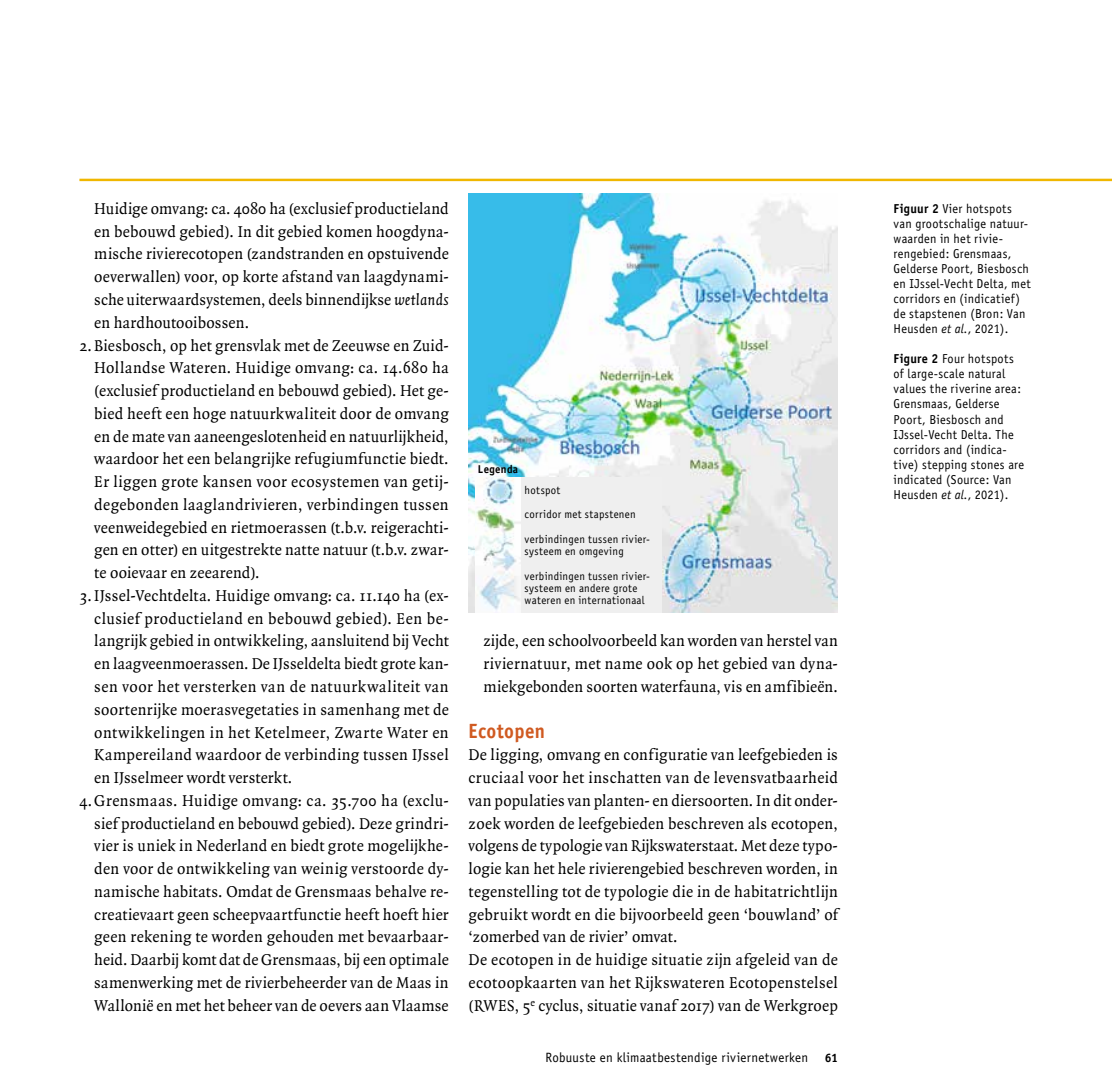
<style>
.page{position:relative;width:1112px;height:1092px;background:#fff}
.page>*{position:absolute;margin:0;border:0;box-sizing:border-box;transform-origin:0 0}
.t1{font:700 20.65px "Officina Sans";letter-spacing:.02em;color:#d05a21;scale:.92 1}
.t2{font:16.8px/22.8px "Quadraat";letter-spacing:.015em;color:#000;text-align:justify;scale:.96 1}
.t3{font:16.8px "Quadraat";letter-spacing:.035em;color:#000;scale:.96 1}
.t4{font:13.47px "Officina Sans";letter-spacing:.02em;color:#000;scale:.96 1}
.t5{font:12.95px/15px "Officina Sans";letter-spacing:.025em;color:#000;scale:.95 1}
.t6{font:700 12.25px "Officina Sans";color:#000}
.t7{font:11.38px/24.5px "Officina Sans";letter-spacing:.03em;color:#000;scale:.95 1}
.t8{font:700 11.38px "Officina Sans";letter-spacing:.03em;color:#000;scale:.95 1}
.s1{font-style:italic}
.s2{font-weight:700}
</style>
<div class="page">
<hr style="left:79px;top:179px;width:1032px;height:2px;background:#f0b700">
<img style="left:468px;top:193px;width:369px;height:419px">
<div style="left:475px;top:477px;width:187px;height:135px;background:#efefef"></div>
<img style="left:475px;top:477px;width:45px;height:135px">
<p class="t2" style="left:94px;top:198px;width:370px">Huidige omvang: ca. 4080 ha (exclusief productieland</p>
<p class="t2" style="left:94px;top:220px;width:370px">en bebouwd gebied). In dit gebied komen hoogdyna-</p>
<p class="t2" style="left:94px;top:243px;width:370px">mische rivierecotopen (zandstranden en opstuivende</p>
<p class="t2" style="left:94px;top:266px;width:370px">oeverwallen) voor, op korte afstand van laagdynami-</p>
<p class="t2" style="left:94px;top:289px;width:370px">sche uiterwaardsystemen, deels binnendijkse <span class="s1">wetlands</span></p>
<p class="t2" style="left:94px;top:311px;width:163px">en hardhoutooibossen.</p>
<p class="t2" style="left:79px;top:334px;width:386px">2.Biesbosch, op het grensvlak met de Zeeuwse en Zuid-</p>
<p class="t2" style="left:94px;top:357px;width:370px">Hollandse Wateren. Huidige omvang: ca. 14.680 ha</p>
<p class="t2" style="left:94px;top:380px;width:370px">(exclusief productieland en bebouwd gebied). Het ge-</p>
<p class="t2" style="left:94px;top:402px;width:370px">bied heeft een hoge natuurkwaliteit door de omvang</p>
<p class="t2" style="left:94px;top:425px;width:370px">en de mate van aaneengeslotenheid en natuurlijkheid,</p>
<p class="t2" style="left:94px;top:448px;width:370px">waardoor het een belangrijke refugiumfunctie biedt.</p>
<p class="t2" style="left:94px;top:471px;width:370px">Er liggen grote kansen voor ecosystemen van getij-</p>
<p class="t2" style="left:94px;top:493px;width:370px">degebonden laaglandrivieren, verbindingen tussen</p>
<p class="t2" style="left:94px;top:516px;width:370px">veenweidegebied en rietmoerassen (t.b.v. reigerachti-</p>
<p class="t2" style="left:94px;top:539px;width:370px">gen en otter) en uitgestrekte natte natuur (t.b.v. zwar-</p>
<p class="t2" style="left:94px;top:562px;width:174px">te ooievaar en zeearend).</p>
<p class="t2" style="left:79px;top:584px;width:386px">3.IJssel-Vechtdelta. Huidige omvang: ca. 11.140 ha (ex-</p>
<p class="t2" style="left:94px;top:607px;width:370px">clusief productieland en bebouwd gebied). Een be-</p>
<p class="t2" style="left:94px;top:630px;width:370px">langrijk gebied in ontwikkeling, aansluitend bij Vecht</p>
<p class="t2" style="left:94px;top:653px;width:370px">en laagveenmoerassen. De IJsseldelta biedt grote kan-</p>
<p class="t3" style="left:94px;top:677px;width:370px">sen voor het versterken van de natuurkwaliteit van</p>
<p class="t2" style="left:94px;top:698px;width:370px">soortenrijke moerasvegetaties in samenhang met de</p>
<p class="t3" style="left:94px;top:723px;width:370px">ontwikkelingen in het Ketelmeer, Zwarte Water en</p>
<p class="t2" style="left:94px;top:744px;width:370px">Kampereiland waardoor de verbinding tussen IJssel</p>
<p class="t2" style="left:94px;top:766px;width:208px">en IJsselmeer wordt versterkt.</p>
<p class="t2" style="left:79px;top:789px;width:386px">4.Grensmaas. Huidige omvang: ca. 35.700 ha (exclu-</p>
<p class="t2" style="left:94px;top:812px;width:370px">sief productieland en bebouwd gebied). Deze grindri-</p>
<p class="t2" style="left:94px;top:835px;width:370px">vier is uniek in Nederland en biedt grote mogelijkhe-</p>
<p class="t2" style="left:94px;top:857px;width:370px">den voor de ontwikkeling van weinig verstoorde dy-</p>
<p class="t2" style="left:94px;top:880px;width:370px">namische habitats. Omdat de Grensmaas behalve re-</p>
<p class="t2" style="left:94px;top:903px;width:370px">creatievaart geen scheepvaartfunctie heeft hoeft hier</p>
<p class="t2" style="left:94px;top:926px;width:370px">geen rekening te worden gehouden met bevaarbaar-</p>
<p class="t2" style="left:94px;top:948px;width:370px">heid. Daarbij komt dat de Grensmaas, bij een optimale</p>
<p class="t2" style="left:94px;top:971px;width:370px">samenwerking met de rivierbeheerder van de Maas in</p>
<p class="t2" style="left:94px;top:994px;width:370px">Wallonië en met het beheer van de oevers aan Vlaamse</p>
<p class="t8" style="left:478px;top:461px;width:44px">Legenda</p>
<p class="t7" style="left:524px;top:478px;width:133px">hotspot<br>corridor met stapstenen verbindingen tussen rivier-</p>
<p class="t7" style="left:524px;top:539px;width:133px">systeem en omgeving verbindingen tussen rivier-</p>
<p class="t7" style="left:524px;top:582px;width:128px;line-height:12.2px">systeem en andere grote wateren en internationaal</p>
<p class="t2" style="left:483px;top:630px;width:370px">zijde, een schoolvoorbeeld kan worden van herstel van riviernatuur, met name ook op het gebied van dyna&shy;miekgebonden soorten waterfauna, vis en amfibieën.</p>
<p class="t1" style="left:468px;top:717px;width:85px">Ecotopen</p>
<p class="t2" style="left:468px;top:744px;width:386px;text-align:left">De ligging, omvang en configuratie van leefgebieden is cruciaal voor het inschatten van de levensvatbaarheid van populaties van planten- en diersoorten. In dit onder&shy;zoek worden de leefgebieden beschreven als ecotopen, volgens de typologie van Rijkswaterstaat. Met deze typo&shy;logie kan het hele rivierengebied beschreven worden, in tegenstelling tot de typologie die in de habitatrichtlijn gebruikt wordt en die bijvoorbeeld geen ‘bouwland’ of ‘zomerbed van de rivier’ omvat.<br>De ecotopen in de huidige situatie zijn afgeleid van de ecotoopkaarten van het Rijkswateren Ecotopenstelsel (RWES, 5<sup>e</sup> cyclus, situatie vanaf 2017) van de Werkgroep</p>
<p class="t4" style="left:545px;top:1049px;width:275px">Robuuste en klimaatbestendige riviernetwerken</p>
<p class="t6" style="left:824px;top:1049px;width:15px">61</p>
<p class="t5" style="left:893px;top:201px;width:146px"><span class="s2">Figuur 2</span> Vier hotspots van grootschalige natuur&shy;waarden in het rivie&shy;rengebied: Grensmaas,<br>Gelderse Poort, Biesbosch en IJssel-Vecht Delta, met corridors en (indicatief) de stapstenen (Bron: Van<br>Heusden <span class="s1">et al.</span>, 2021).</p>
<p class="t5" style="left:893px;top:351px;width:139px"><span class="s2">Figure 2</span> Four hotspots of large-scale natural values the riverine area:<br>Grensmaas, Gelderse<br>Poort, Biesbosch and<br>IJssel-Vecht Delta. The corridors and (indica&shy;tive) stepping stones are indicated (Source: Van<br>Heusden <span class="s1">et al.</span>, 2021).</p>
</div>
